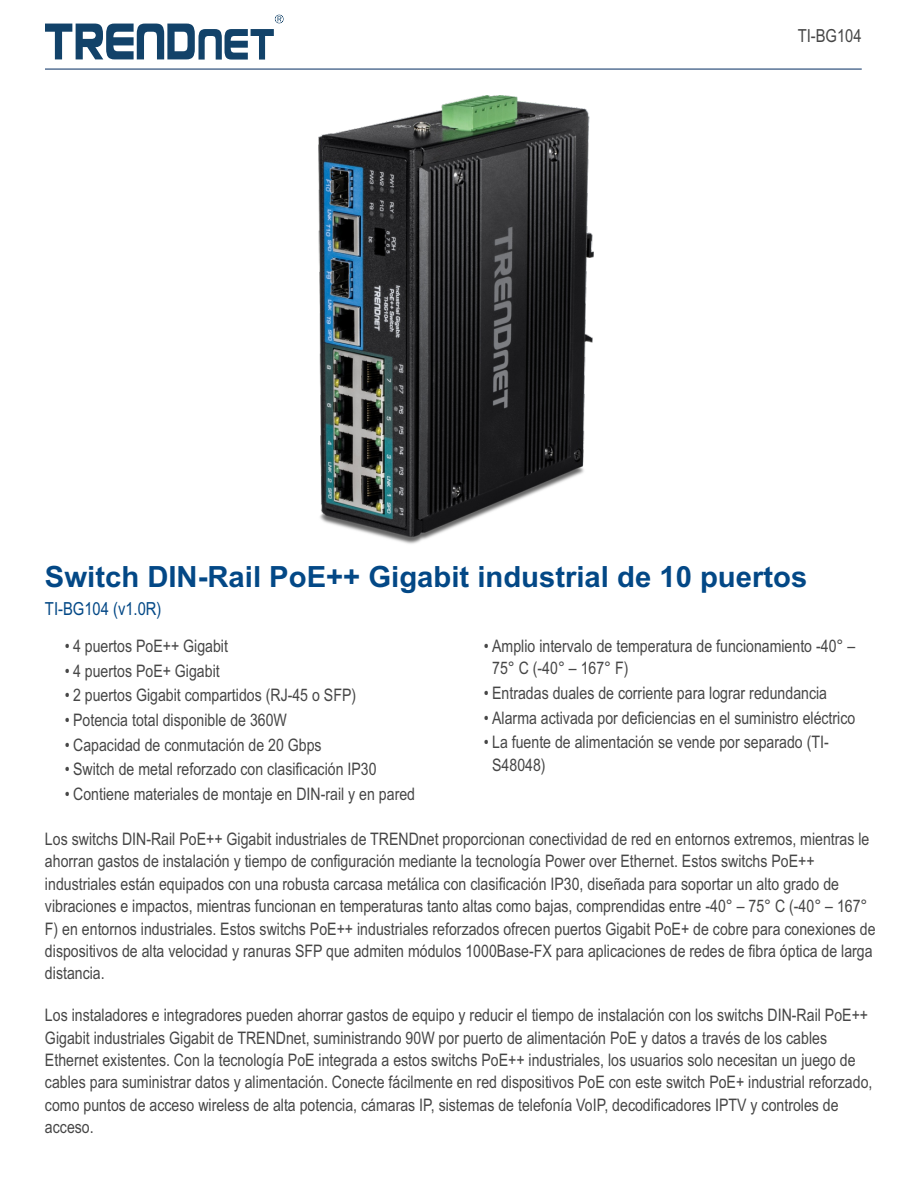
<style>
.page{position:relative;width:918px;height:1188px;background:#fff}
.page>*{position:absolute;margin:0;border:0;box-sizing:border-box;transform-origin:0 0}
.t1{font:700 29.25px "Arial";color:#034886}
.t2{font:18px "Arial Narrow";color:#034886}
.t3{font:18px "Arial Narrow";color:#464646}
.t4{font:17.25px/22.5px "Arial Narrow";color:#464646}
</style>
<div class="page">
<svg style="left:45px;top:15px;width:239px;height:45px"></svg>
<img style="left:318px;top:96px;width:276px;height:448px">
<hr style="left:45px;top:68px;width:817px;height:2px;background:#32537e">
<p class="t3" style="left:798px;top:28px;width:65px">TI-BG104</p>
<h1 class="t1" style="left:45px;top:566px;width:764px">Switch DIN-Rail PoE++ Gigabit industrial de 10 puertos</h1>
<p class="t2" style="left:45px;top:602px;width:118px">TI-BG104 (v1.0R)</p>
<p class="t4" style="left:65px;top:636px;width:165px">• 4 puertos PoE++ Gigabit</p>
<p class="t4" style="left:65px;top:661px;width:156px">• 4 puertos PoE+ Gigabit</p>
<p class="t4" style="left:65px;top:686px;width:293px">• 2 puertos Gigabit compartidos (RJ-45 o SFP)</p>
<p class="t4" style="left:65px;top:710px;width:224px">• Potencia total disponible de 360W</p>
<p class="t4" style="left:65px;top:735px;width:258px">• Capacidad de conmutación de 20 Gbps</p>
<p class="t4" style="left:65px;top:760px;width:313px">• Switch de metal reforzado con clasificación IP30</p>
<p class="t4" style="left:65px;top:784px;width:352px">• Contiene materiales de montaje en DIN-rail y en pared</p>
<p class="t4" style="left:492px;top:636px;width:365px;text-indent:-8px">• Amplio intervalo de temperatura de funcionamiento -40° –<br>75° C (-40° – 167° F)</p>
<p class="t4" style="left:484px;top:683px;width:345px">• Entradas duales de corriente para lograr redundancia</p>
<p class="t4" style="left:484px;top:708px;width:373px">• Alarma activada por deficiencias en el suministro eléctrico</p>
<p class="t4" style="left:492px;top:733px;width:338px;text-indent:-8px">• La fuente de alimentación se vende por separado (TI-<br>S48048)</p>
<p class="t4" style="left:45px;top:829px;width:832px">Los switchs DIN-Rail PoE++ Gigabit industriales de TRENDnet proporcionan conectividad de red en entornos extremos, mientras le ahorran gastos de instalación y tiempo de configuración mediante la tecnología Power over Ethernet. Estos switchs PoE++ industriales están equipados con una robusta carcasa metálica con clasificación IP30, diseñada para soportar un alto grado de vibraciones e impactos, mientras funcionan en temperaturas tanto altas como bajas, comprendidas entre -40° – 75° C (-40° – 167° F) en entornos industriales. Estos switchs PoE++ industriales reforzados ofrecen puertos Gigabit PoE+ de cobre para conexiones de dispositivos de alta velocidad y ranuras SFP que admiten módulos 1000Base-FX para aplicaciones de redes de fibra óptica de larga distancia.</p>
<p class="t4" style="left:45px;top:1006px;width:829px">Los instaladores e integradores pueden ahorrar gastos de equipo y reducir el tiempo de instalación con los switchs DIN-Rail PoE++ Gigabit industriales Gigabit de TRENDnet, suministrando 90W por puerto de alimentación PoE y datos a través de los cables Ethernet existentes. Con la tecnología PoE integrada a estos switchs PoE++ industriales, los usuarios solo necesitan un juego de cables para suministrar datos y alimentación. Conecte fácilmente en red dispositivos PoE con este switch PoE+ industrial reforzado, como puntos de acceso wireless de alta potencia, cámaras IP, sistemas de telefonía VoIP, decodificadores IPTV y controles de acceso.</p>
</div>
